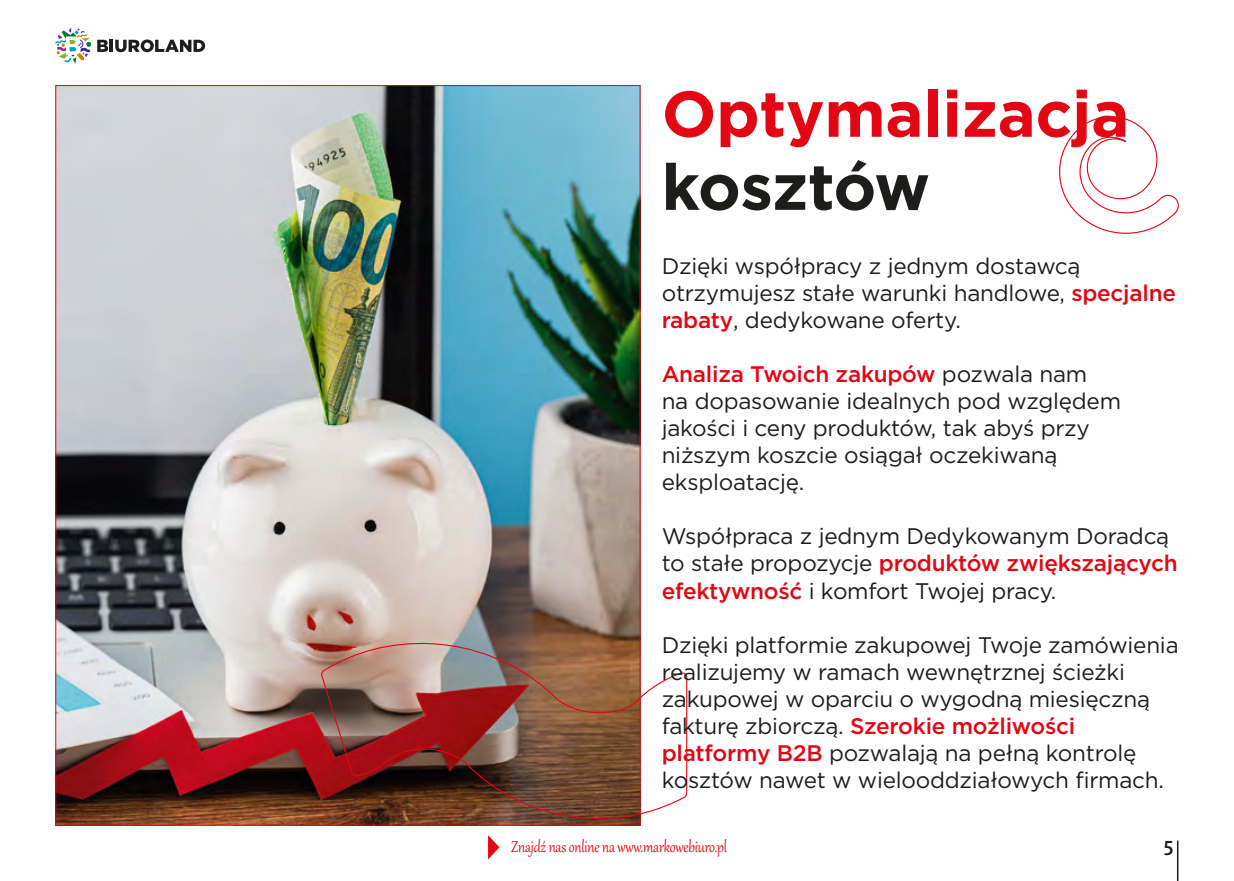
<style>
.page{position:relative;width:1234px;height:881px;background:#fff}
.page>*{position:absolute;margin:0;border:0;box-sizing:border-box;transform-origin:0 0}
.t1{font:700 64.5px "Gotham";letter-spacing:-.005em;color:#e30613}
.t2{font:700 64.5px "Gotham";letter-spacing:-.015em;color:#1d1d1b}
.t3{font:22.5px/27px "Gotham";letter-spacing:-.01em;color:#1d1d1b}
.t4{font:21px "Naomi Sans EFN Medium";color:#1d1d1b}
.t5{font:19.5px "Gabriola";letter-spacing:-.01em;color:#e30613;scale:.85 1}
.s1{font-weight:500;color:#e30613}
</style>
<div class="page">
<svg style="left:488px;top:835px;width:11px;height:24px"></svg>
<svg style="left:97px;top:39px;width:108px;height:13px"></svg>
<svg style="left:55px;top:28px;width:36px;height:36px"></svg>
<hr style="left:1176px;top:840px;width:2px;height:40px;background:#1d1d1b">
<img style="left:57px;top:87px;width:581px;height:736px">
<img style="left:320px;top:640px;width:367px;height:179px">
<svg style="left:1059px;top:116px;width:120px;height:118px"></svg>
<h1 class="t1" style="left:661px;top:71px;width:469px">Optymalizacja</h1>
<h1 class="t2" style="left:661px;top:144px;width:270px">kosztów</h1>
<p class="t3" style="left:661px;top:252px;width:515px">Dzięki współpracy z jednym dostawcą otrzymujesz stałe warunki handlowe, <span class="s1">specjalne rabaty</span>, dedykowane oferty.</p>
<p class="t3" style="left:661px;top:360px;width:461px"><span class="s1">Analiza Twoich zakupów</span> pozwala nam<br>na dopasowanie idealnych pod względem jakości i ceny produktów, tak abyś przy niższym koszcie osiągał oczekiwaną eksploatację.</p>
<p class="t3" style="left:661px;top:522px;width:517px">Współpraca z jednym Dedykowanym Doradcą to stałe propozycje <span class="s1">produktów zwiększających efektywność</span> i komfort Twojej pracy.</p>
<p class="t3" style="left:661px;top:630px;width:518px">Dzięki platformie zakupowej Twoje zamówienia realizujemy w ramach wewnętrznej ścieżki zakupowej w oparciu o wygodną miesięczną fakturę zbiorczą. <span class="s1">Szerokie możliwości platformy B2B</span> pozwalają na pełną kontrolę kosztów nawet w wielooddziałowych firmach.</p>
<p class="t5" style="left:511px;top:833px;width:255px">Znajdź nas online na www.markowebiuro.pl</p>
<p class="t4" style="left:1162px;top:835px;width:13px">5</p>
</div>
